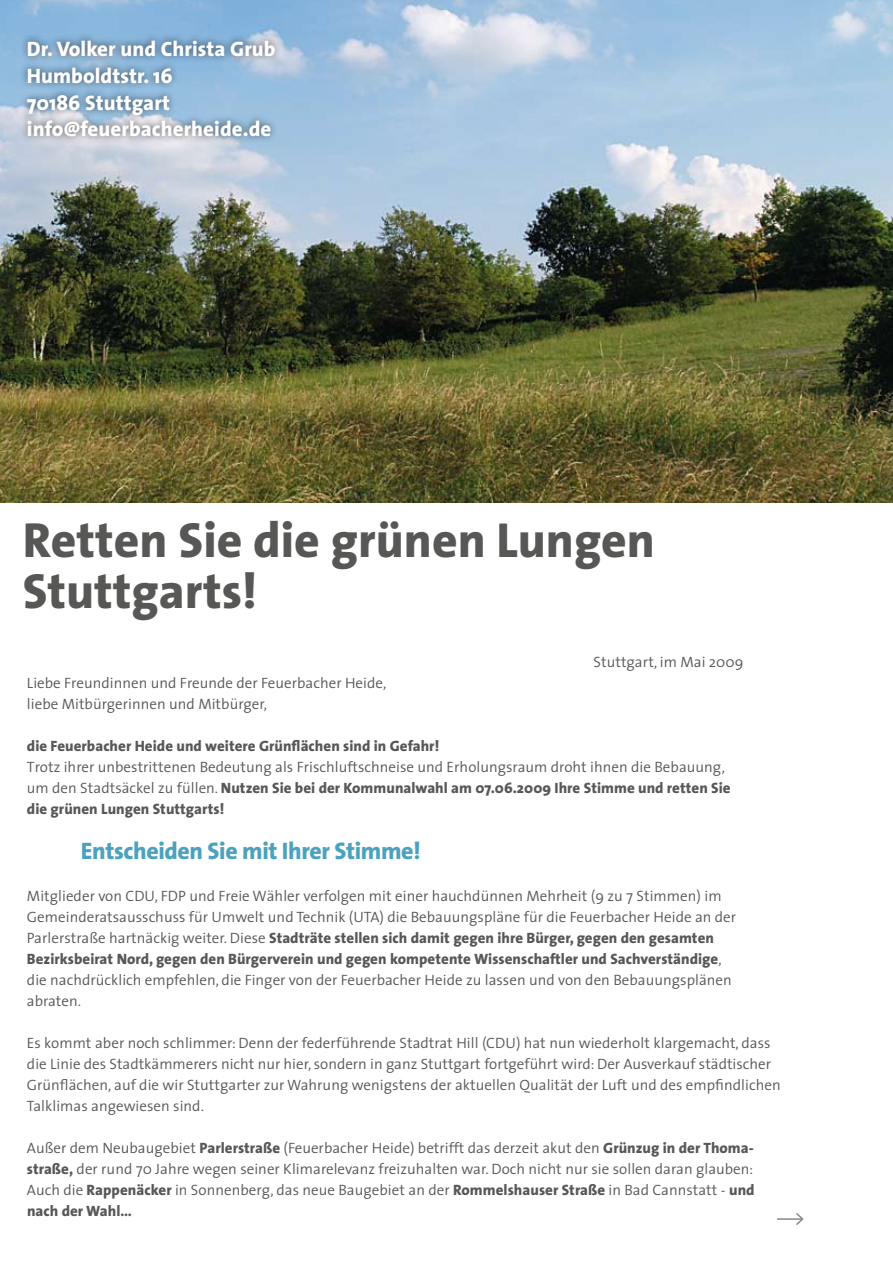
<style>
.page{position:relative;width:893px;height:1263px;background:#fff}
.page>*{position:absolute;margin:0;border:0;box-sizing:border-box;transform-origin:0 0}
.t1{font:800 49.5px/51px "The Sans";color:#575756}
.t2{font:800 24px "The Sans";letter-spacing:-.015em;color:#4ba2bf}
.t3{font:800 21px/26.5px "The Sans";letter-spacing:.005em;color:#fff}
.t4{font:300 15px/21px "The Sans";letter-spacing:.005em;color:#575756}
.t5{font:800 15px "The Sans";letter-spacing:.005em;color:#575756}
.s1{font-weight:800}
</style>
<div class="page">
<img style="left:0;top:0;width:893px;height:502px">
<div style="left:19px;top:32px;width:263px;height:112px;background:#000;opacity:.6"></div>
<hr style="left:777px;top:1218px;width:26px;height:2px;background:#878787">
<svg style="left:794px;top:1213px;width:10px;height:12px"></svg>
<h3 class="t3" style="left:27px;top:35px;width:250px">Dr. Volker und Christa Grub<br>Humboldtstr. 16<br>70186 Stuttgart info@feuerbacherheide.de</h3>
<h1 class="t1" style="left:23px;top:514px;width:634px">Retten Sie die grünen Lungen<br>Stuttgarts!</h1>
<p class="t4" style="left:593px;top:651px;width:151px">Stuttgart, im Mai 2009</p>
<p class="t4" style="left:27px;top:672px;width:361px">Liebe Freundinnen und Freunde der Feuerbacher Heide, liebe Mitbürgerinnen und Mitbürger,</p>
<p class="t5" style="left:27px;top:733px;width:414px">die Feuerbacher Heide und weitere Grünflächen sind in Gefahr!</p>
<p class="t4" style="left:27px;top:756px;width:705px">Trotz ihrer unbestrittenen Bedeutung als Frischluftschneise und Erholungsraum droht ihnen die Bebauung, um den Stadtsäckel zu füllen. <span class="s1">Nutzen Sie bei der Kommunalwahl am 07.06.2009 Ihre Stimme und retten Sie die grünen Lungen Stuttgarts!</span></p>
<h2 class="t2" style="left:81px;top:831px;width:341px">Entscheiden Sie mit Ihrer Stimme!</h2>
<p class="t4" style="left:27px;top:885px;width:711px">Mitglieder von CDU, FDP und Freie Wähler verfolgen mit einer hauchdünnen Mehrheit (9 zu 7 Stimmen) im Gemeinderatsausschuss für Umwelt und Technik (UTA) die Bebauungspläne für die Feuerbacher Heide an der Parlerstraße hartnäckig weiter. Diese <span class="s1">Stadträte stellen sich damit gegen ihre Bürger, gegen den gesamten Bezirksbeirat Nord, gegen den Bürgerverein und gegen kompetente Wissenschaftler und Sachverständige</span>, die nachdrücklich empfehlen, die Finger von der Feuerbacher Heide zu lassen und von den Bebauungsplänen abraten.</p>
<p class="t4" style="left:27px;top:1032px;width:755px">Es kommt aber noch schlimmer: Denn der federführende Stadtrat Hill (CDU) hat nun wiederholt klargemacht, dass die Linie des Stadtkämmerers nicht nur hier, sondern in ganz Stuttgart fortgeführt wird: Der Ausverkauf städtischer Grünflächen, auf die wir Stuttgarter zur Wahrung wenigstens der aktuellen Qualität der Luft und des empfindlichen Talklimas angewiesen sind.</p>
<p class="t4" style="left:27px;top:1137px;width:729px;text-align:justify">Außer dem Neubaugebiet <span class="s1">Parlerstraße</span> (Feuerbacher Heide) betrifft das derzeit akut den <span class="s1">Grünzug in der Thoma&shy;straße,</span> der rund 70 Jahre wegen seiner Klimarelevanz freizuhalten war. Doch nicht nur sie sollen daran glauben:<br>Auch die <span class="s1">Rappenäcker</span> in Sonnenberg, das neue Baugebiet an der <span class="s1">Rommelshauser Straße</span> in Bad Cannstatt - <span class="s1">und nach der Wahl…</span></p>
</div>
